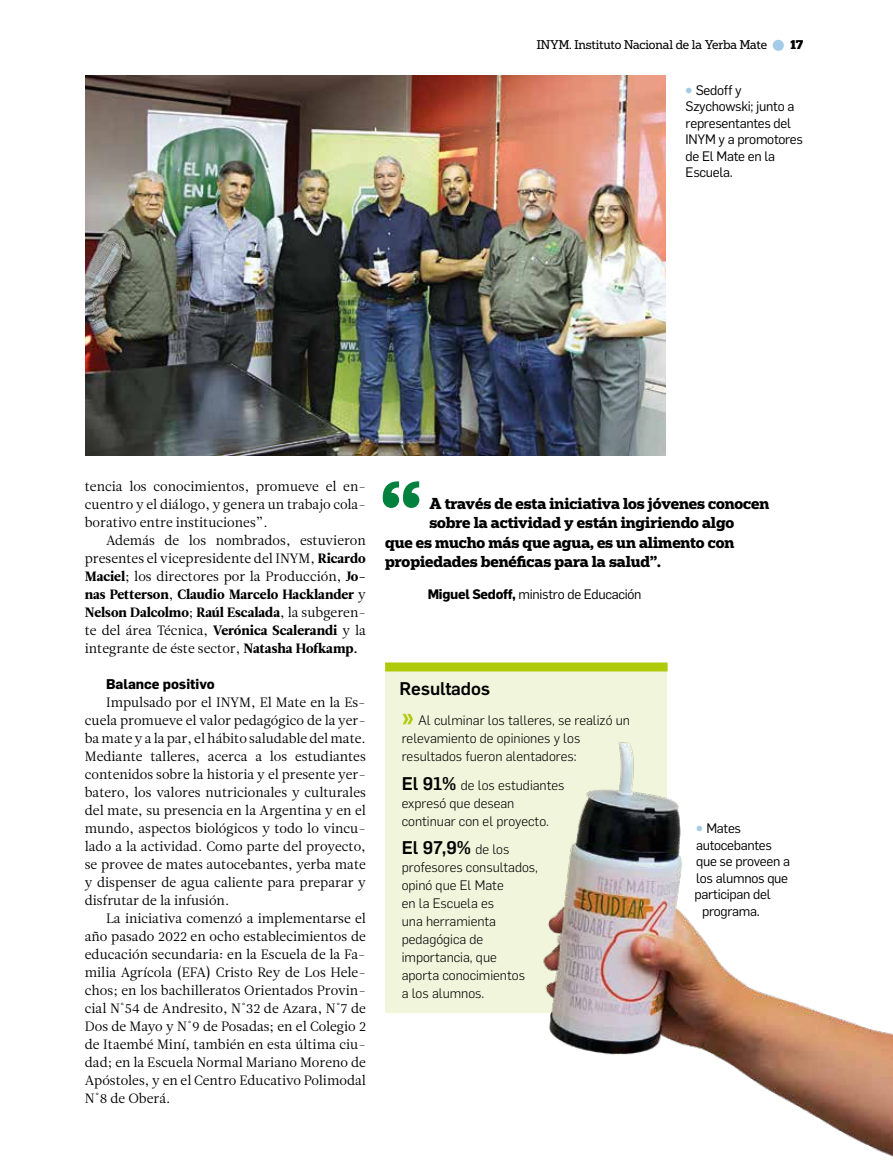
<style>
.page{position:relative;width:893px;height:1170px;background:#fff}
.page>*{position:absolute;margin:0;border:0;box-sizing:border-box;transform-origin:0 0}
.t1{font:700 85.95px "Popular";color:#00823e}
.t2{font:500 18px "Flama";letter-spacing:-.005em;color:#000}
.t3{font:700 15px "Popular";letter-spacing:-.005em;color:#000}
.t4{font:700 13.8px "Flama";color:#000}
.t5{font:13.5px/18px "Leitura News Roman 1";color:#000;text-align:justify}
.t6{font:300 13.5px/18px "Flama";color:#000}
.t7{font:13.5px/16.5px "Flama";letter-spacing:-.02em;color:#000}
.t8{font:13.5px/18px "Leitura News Roman 4";color:#000}
.t9{font:12px "Popular";letter-spacing:-.01em;color:#000}
.s1{color:#a4cbe6}
.s2{font-weight:900}
.s3{font-family:"Zapf Book ITC Std";font-weight:800;color:#a4cbe6}
.s4{font-family:"Leitura News Roman 4"}
.s5{font-family:"Leitura News Roman 1"}
.s6{font-weight:700}
.s7{font-family:"Popular";font-weight:500;font-size:23.25px;color:#afca0b}
.s8{font-weight:500;font-size:18px}
.s9{font-weight:300;font-size:13.5px}
</style>
<div class="page">
<img style="left:85px;top:76px;width:581px;height:379px">
<div style="left:385px;top:671px;width:281px;height:342px;background:#f1f5db"></div>
<div style="left:385px;top:662px;width:283px;height:9px;background:#afca0b"></div>
<img style="left:511px;top:670px;width:382px;height:487px">
<p class="t9" style="left:537px;top:37px;width:268px">INYM. Instituto Nacional de la Yerba Mate <span class="s1">●</span> <span class="s2">17</span></p>
<p class="t7" style="left:686px;top:81px;width:119px"><span class="s3">•</span> Sedoff y<br>Szychowski; junto a representantes del<br>INYM y a promotores de El Mate en la<br>Escuela.</p>
<p class="t5" style="left:85px;top:477px;width:283px">tencia los conocimientos, promueve el en&shy;cuentro y el diálogo, y genera un trabajo cola&shy;borativo entre instituciones”.</p>
<p class="t5" style="left:85px;top:531px;width:283px;text-indent:21px">Además de los nombrados, estuvieron presentes el vicepresidente del INYM, <span class="s4">Ricardo Maciel</span>; los directores por la Producción, <span class="s4">Jo-</span></p>
<p class="t8" style="left:85px;top:585px;width:283px">nas Petterson<span class="s5">,</span> Claudio Marcelo Hacklander <span class="s5">y<br></span>Nelson Dalcolmo<span class="s5">;</span> Raúl Escalada<span class="s5">, la subgeren-</span></p>
<p class="t5" style="left:85px;top:621px;width:283px">te del área Técnica, <span class="s4">Verónica Scalerandi</span> y la integrante de éste sector, <span class="s4">Natasha Hofkamp.</span></p>
<p class="t4" style="left:106px;top:674px;width:110px">Balance positivo</p>
<p class="t5" style="left:85px;top:693px;width:283px;text-indent:21px">Impulsado por el INYM, El Mate en la Es&shy;cuela promueve el valor pedagógico de la yer&shy;ba mate y a la par, el hábito saludable del mate.<br>Mediante talleres, acerca a los estudiantes contenidos sobre la historia y el presente yer&shy;batero, los valores nutricionales y culturales del mate, su presencia en la Argentina y en el mundo, aspectos biológicos y todo lo vincu&shy;lado a la actividad. Como parte del proyecto, se provee de mates autocebantes, yerba mate y dispenser de agua caliente para preparar y disfrutar de la infusión.</p>
<p class="t5" style="left:85px;top:909px;width:283px;text-indent:21px">La iniciativa comenzó a implementarse el año pasado 2022 en ocho establecimientos de educación secundaria: en la Escuela de la Fa&shy;milia Agrícola (EFA) Cristo Rey de Los Hele&shy;chos; en los bachilleratos Orientados Provin&shy;cial N°54 de Andresito, N°32 de Azara, N°7 de Dos de Mayo y N°9 de Posadas; en el Colegio 2 de Itaembé Miní, también en esta última ciu&shy;dad; en la Escuela Normal Mariano Moreno de Apóstoles, y en el Centro Educativo Polimodal N°8 de Oberá.</p>
<h1 class="t1" style="left:381px;top:456px;width:42px">“</h1>
<p class="t3" style="left:429px;top:493px;width:342px">A través de esta iniciativa los jóvenes conocen</p>
<p class="t3" style="left:429px;top:513px;width:306px">sobre la actividad y están ingiriendo algo</p>
<p class="t3" style="left:385px;top:532px;width:351px">que es mucho más que agua, es un alimento con</p>
<p class="t3" style="left:385px;top:552px;width:277px">propiedades benéficas para la salud”.</p>
<p class="t7" style="left:428px;top:585px;width:215px"><span class="s6">Miguel Sedoff,</span> ministro de Educación</p>
<h2 class="t2" style="left:400px;top:676px;width:92px">Resultados</h2>
<p class="t6" style="left:402px;top:710px;width:230px"><span class="s7">»</span> Al culminar los talleres, se realizó un relevamiento de opiniones y los resultados fueron alentadores:</p>
<p class="t6" style="left:402px;top:775px;width:164px"><span class="s8">El 91%</span> de los estudiantes expresó que desean continuar con el proyecto.</p>
<h2 class="t2" style="left:402px;top:834px;width:109px">El 97,9% <span class="s9">de los</span></h2>
<p class="t6" style="left:402px;top:857px;width:138px">profesores consultados, opinó que El Mate<br>en la Escuela es<br>una herramienta pedagógica de importancia, que<br>aporta conocimientos<br>a los alumnos.</p>
<p class="t7" style="left:696px;top:819px;width:47px"><span class="s3">•</span> Mates</p>
<p class="t7" style="left:696px;top:835px;width:77px">autocebantes</p>
<p class="t7" style="left:696px;top:852px;width:95px">que se proveen a</p>
<p class="t7" style="left:696px;top:868px;width:94px">los alumnos que</p>
<p class="t7" style="left:695px;top:885px;width:78px">participan del</p>
<p class="t7" style="left:702px;top:901px;width:59px">programa.</p>
</div>
